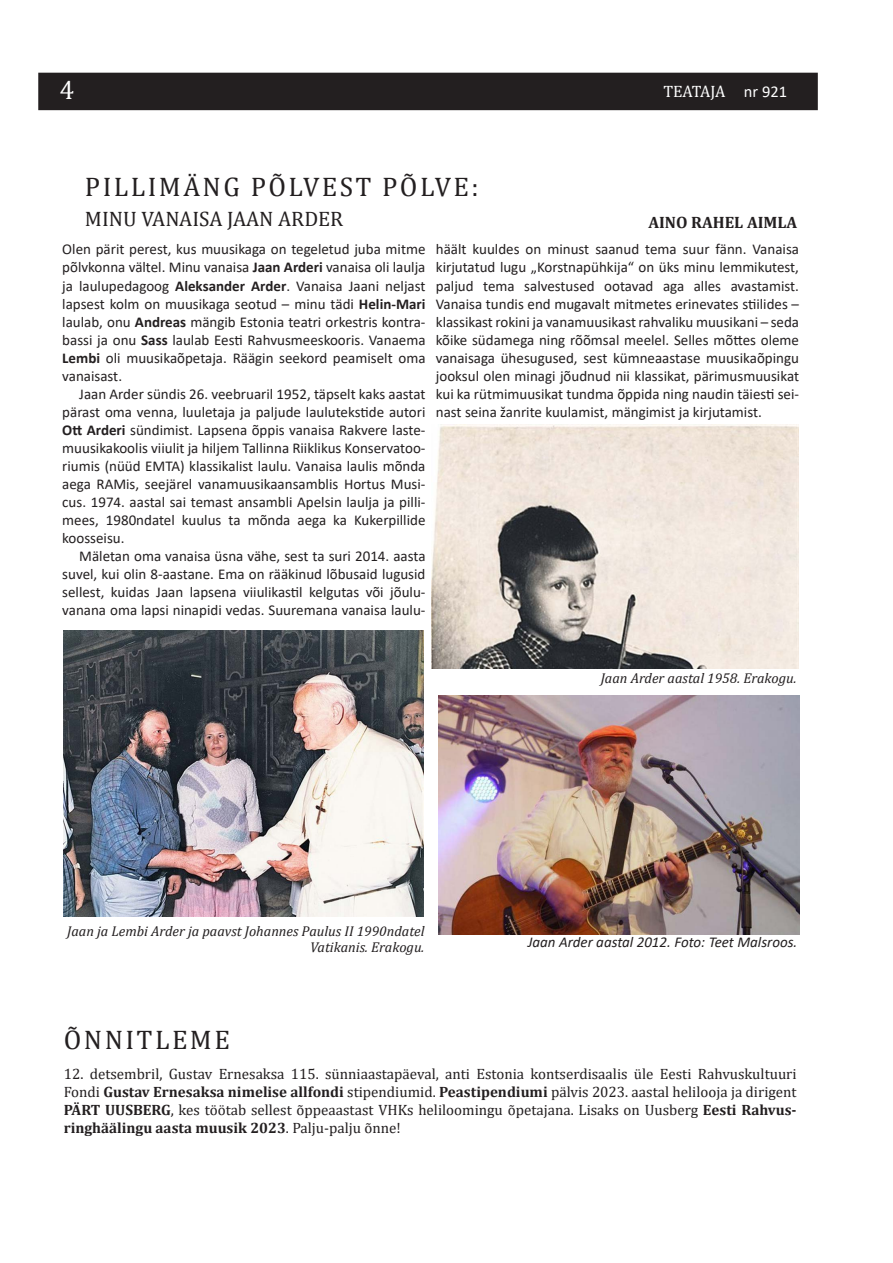
<style>
.page{position:relative;width:893px;height:1263px;background:#fff}
.page>*{position:absolute;margin:0;border:0;box-sizing:border-box;transform-origin:0 0}
.t1{font:27px "Cambria";letter-spacing:.09em;color:#231f20}
.t2{font:27px "Cambria";color:#fff}
.t3{font:21px "Cambria";color:#231f20}
.t4{font:700 16.5px "Cambria";color:#231f20}
.t5{font:16.5px "Cambria";letter-spacing:-.015em;color:#fff}
.Paragraph_Style_1{font:15px/18px "Calibri";color:#231f20;text-align:justify}
.Paragraph_Style_esim{font:15px/18px "Calibri";color:#231f20;text-align:justify}
.t6{font:15px/18px "Cambria";color:#231f20;text-align:justify}
.Paragraph_Style_esim-2{font:italic 15px "Calibri";color:#231f20}
.Paragraph_Style_esim-3{font:italic 14.25px/16.5px "Cambria";color:#231f20;text-align:right}
.s1{font-family:"Calibri"}
.s2{font-weight:700}
</style>
<div class="page">
<div style="left:38px;top:73px;width:780px;height:37px;background:#231f20"></div>
<img style="left:438px;top:695px;width:361px;height:240px">
<img style="left:432px;top:424px;width:366px;height:244px">
<img style="left:63px;top:630px;width:361px;height:287px">
<p class="t2" style="left:60px;top:74px;width:16px">4</p>
<p class="t5" style="left:663px;top:82px;width:125px">TEATAJA <span class="s1">nr 921</span></p>
<p class="t1" style="left:85px;top:171px;width:395px">PILLIMÄNG PÕLVEST PÕLVE:</p>
<p class="t3" style="left:85px;top:207px;width:260px">MINU VANAISA JAAN ARDER</p>
<p class="Paragraph_Style_esim" style="left:62px;top:240px;width:365px">Olen pärit perest, kus muusikaga on tegeletud juba mitme põlvkonna vältel. Minu vanaisa <span class="s2">Jaan Arderi</span> vanaisa oli laulja ja laulupedagoog <span class="s2">Aleksander Arder</span>. Vanaisa Jaani neljast lapsest kolm on muusikaga seotud – minu tädi <span class="s2">Helin-Mari </span>laulab, onu <span class="s2">Andreas</span> mängib Estonia teatri orkestris kontra&shy;bassi ja onu <span class="s2">Sass</span> laulab Eesti Rahvusmeeskooris. Vanaema <span class="s2">Lembi</span> oli muusikaõpetaja. Räägin seekord peamiselt oma vanaisast.</p>
<p class="Paragraph_Style_1" style="left:62px;top:384px;width:365px;text-indent:17px">Jaan Arder sündis 26. veebruaril 1952, täpselt kaks aastat pärast oma venna, luuletaja ja paljude laulutekstide autori <span class="s2">Ott Arderi</span> sündimist. Lapsena õppis vanaisa Rakvere laste&shy;muusikakoolis viiulit ja hiljem Tallinna Riiklikus Konservatoo&shy;riumis (nüüd EMTA) klassikalist laulu. Vanaisa laulis mõnda aega RAMis, seejärel vanamuusikaansamblis Hortus Musi&shy;cus. 1974. aastal sai temast ansambli Apelsin laulja ja pilli&shy;mees, 1980ndatel kuulus ta mõnda aega ka Kukerpillide koosseisu.</p>
<p class="Paragraph_Style_1" style="left:62px;top:546px;width:365px;text-indent:17px">Mäletan oma vanaisa üsna vähe, sest ta suri 2014. aasta suvel, kui olin 8-aastane. Ema on rääkinud lõbusaid lugusid sellest, kuidas Jaan lapsena viiulikastil kelgutas või jõulu&shy;vanana oma lapsi ninapidi vedas. Suuremana vanaisa laulu-</p>
<p class="t4" style="left:648px;top:211px;width:151px">AINO RAHEL AIMLA</p>
<p class="Paragraph_Style_1" style="left:436px;top:240px;width:365px">häält kuuldes on minust saanud tema suur fänn. Vanaisa kirjutatud lugu „Korstnapühkija“ on üks minu lemmikutest, paljud tema salvestused ootavad aga alles avastamist.<br>Vanaisa tundis end mugavalt mitmetes erinevates stiilides – klassikast rokini ja vanamuusikast rahvaliku muusikani – seda kõike südamega ning rõõmsal meelel. Selles mõttes oleme vanaisaga ühesugused, sest kümneaastase muusikaõpingu jooksul olen minagi jõudnud nii klassikat, pärimusmuusikat kui ka rütmimuusikat tundma õppida ning naudin täiesti sei&shy;nast seina žanrite kuulamist, mängimist ja kirjutamist.</p>
<p class="Paragraph_Style_esim-3" style="left:67px;top:922px;width:359px">Jaan ja Lembi Arder ja paavst Johannes Paulus II 1990ndatel<br>Vatikanis. Erakogu.</p>
<p class="t1" style="left:64px;top:1024px;width:168px">ÕNNITLEME</p>
<p class="Paragraph_Style_esim-3" style="left:601px;top:669px;width:197px">Jaan Arder aastal 1958. Erakogu.</p>
<p class="Paragraph_Style_esim-2" style="left:528px;top:932px;width:271px">Jaan Arder aastal 2012. Foto: Teet Malsroos.</p>
<p class="t6" style="left:64px;top:1065px;width:734px">12. detsembril, Gustav Ernesaksa 115. sünniaastapäeval, anti Estonia kontserdisaalis üle Eesti Rahvuskultuuri Fondi <span class="s2">Gustav Ernesaksa nimelise allfondi</span> stipendiumid. <span class="s2">Peastipendiumi</span> pälvis 2023. aastal helilooja ja dirigent <span class="s2">PÄRT UUSBERG</span>, kes töötab sellest õppeaastast VHKs heliloomingu õpetajana. Lisaks on Uusberg <span class="s2">Eesti Rahvus&shy;ringhäälingu aasta muusik 2023</span>. Palju-palju õnne!</p>
</div>
